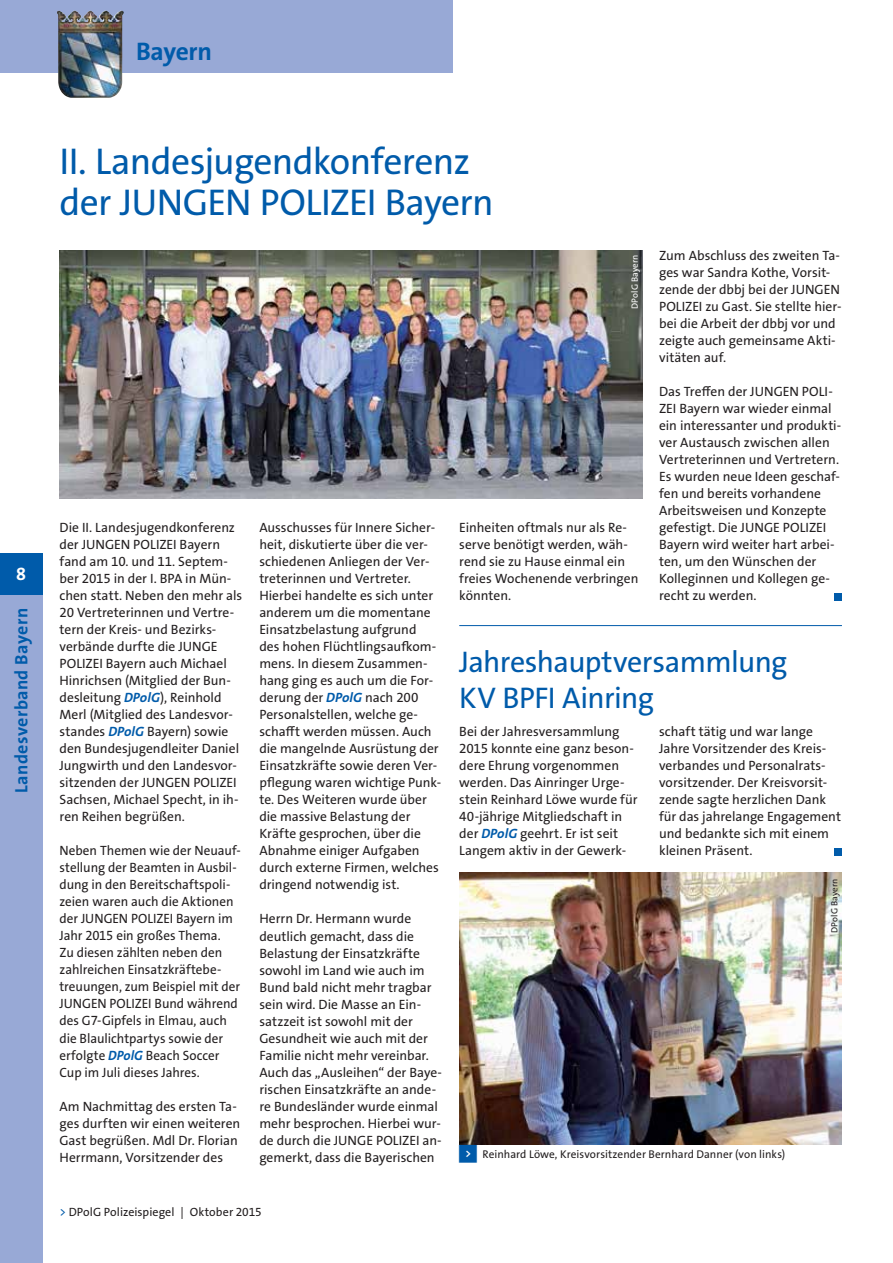
<style>
.page{position:relative;width:893px;height:1263px;background:#fff}
.page>*{position:absolute;margin:0;border:0;box-sizing:border-box;transform-origin:0 0}
.t1{font:37.5px/40.5px "The Sans Os F";letter-spacing:-.015em;color:#005baa}
.t2{font:30px/36px "The Sans Os F";letter-spacing:-.025em;color:#005baa}
.t3{font:700 25.5px "The Sans Os F";letter-spacing:-.01em;color:#005baa}
.t4{font:700 18px "The Sans Os F";letter-spacing:.02em;color:#005baa}
.t5{font:700 18px "The Sans Os F";color:#fff}
.t6{font:13.5px/17px "The Sans Os F";color:#231f20}
.t7{font:12px "The Sans Os F";letter-spacing:.005em;color:#231f20}
.t8{font:11.25px "The Sans Os F";letter-spacing:.005em;color:#231f20}
.t9{font:9px "The Sans Os F";letter-spacing:.015em;color:#fff}
.t10{font:9px "The Sans Os F";letter-spacing:.015em;color:#231f20}
.s1{font-weight:700;font-style:italic;color:#005baa}
.s2{color:#005baa}
.s3{font-family:"Top Numbers";color:#005baa}
</style>
<div class="page">
<div style="left:835px;top:593px;width:7px;height:7px;background:#005baa"></div>
<img style="left:60px;top:250px;width:582px;height:248px">
<div style="left:835px;top:848px;width:7px;height:7px;background:#005baa"></div>
<img style="left:459px;top:872px;width:383px;height:272px">
<hr style="left:459px;top:625px;width:383px;height:1px;background:#005baa">
<div style="left:0;top:553px;width:43px;height:42px;background:#005baa"></div>
<div style="left:0;top:595px;width:43px;height:668px;background:#98a9d6"></div>
<div style="left:0;top:0;width:453px;height:72px;background:#98a9d6"></div>
<img style="left:68px;top:11px;width:53px;height:11px">
<h3 class="t3" style="left:136px;top:35px;width:77px">Bayern</h3>
<h3 class="t5" style="left:16px;top:562px;width:11px">8</h3>
<h3 class="t4" style="left:10px;top:793px;width:187px;rotate:-90deg">Landesverband Bayern</h3>
<h1 class="t1" style="left:60px;top:142px;width:436px">II. Landesjugendkonferenz der JUNGEN POLIZEI Bayern</h1>
<p class="t6" style="left:60px;top:519px;width:184px">Die II. Landesjugendkonferenz der JUNGEN POLIZEI Bayern fand am 10. und 11. Septem&shy;ber 2015 in der I. BPA in Mün&shy;chen statt. Neben den mehr als<br>20 Vertreterinnen und Vertre&shy;tern der Kreis- und Bezirks&shy;verbände durfte die JUNGE<br>POLIZEI Bayern auch Michael<br>Hinrichsen (Mitglied der Bun&shy;desleitung <span class="s1">DPolG</span>), Reinhold<br>Merl (Mitglied des Landesvor&shy;standes <span class="s1">DPolG</span> Bayern) sowie den Bundesjugendleiter Daniel<br>Jungwirth und den Landesvor&shy;sitzenden der JUNGEN POLIZEI<br>Sachsen, Michael Specht, in ih&shy;ren Reihen begrüßen.</p>
<p class="t6" style="left:60px;top:842px;width:183px">Neben Themen wie der Neuauf&shy;stellung der Beamten in Ausbil&shy;dung in den Bereitschaftspoli&shy;zeien waren auch die Aktionen der JUNGEN POLIZEI Bayern im<br>Jahr 2015 ein großes Thema.<br>Zu diesen zählten neben den zahlreichen Einsatzkräftebe&shy;treuungen, zum Beispiel mit der<br>JUNGEN POLIZEI Bund während des G7-Gipfels in Elmau, auch die Blaulichtpartys sowie der erfolgte <span class="s1">DPolG</span> Beach Soccer<br>Cup im Juli dieses Jahres.</p>
<p class="t6" style="left:60px;top:1097px;width:182px">Am Nachmittag des ersten Ta&shy;ges durften wir einen weiteren<br>Gast begrüßen. Mdl Dr. Florian<br>Herrmann, Vorsitzender des</p>
<p class="t6" style="left:259px;top:519px;width:183px">Ausschusses für Innere Sicher&shy;heit, diskutierte über die ver&shy;schiedenen Anliegen der Ver&shy;treterinnen und Vertreter.<br>Hierbei handelte es sich unter anderem um die momentane<br>Einsatzbelastung aufgrund<br>des hohen Flüchtlingsaufkom&shy;mens. In diesem Zusammen&shy;hang ging es auch um die For&shy;derung der <span class="s1">DPolG</span> nach 200<br>Personalstellen, welche ge&shy;schafft werden müssen. Auch die mangelnde Ausrüstung der<br>Einsatzkräfte sowie deren Ver&shy;pflegung waren wichtige Punk&shy;te. Des Weiteren wurde über die massive Belastung der<br>Kräfte gesprochen, über die<br>Abnahme einiger Aufgaben durch externe Firmen, welches dringend notwendig ist.</p>
<p class="t6" style="left:259px;top:910px;width:184px">Herrn Dr. Hermann wurde deutlich gemacht, dass die<br>Belastung der Einsatzkräfte sowohl im Land wie auch im<br>Bund bald nicht mehr tragbar sein wird. Die Masse an Ein&shy;satzzeit ist sowohl mit der<br>Gesundheit wie auch mit der<br>Familie nicht mehr vereinbar.<br>Auch das „Ausleihen“ der Baye&shy;rischen Einsatzkräfte an ande&shy;re Bundesländer wurde einmal mehr besprochen. Hierbei wur&shy;de durch die JUNGE POLIZEI an&shy;gemerkt, dass die Bayerischen</p>
<p class="t7" style="left:60px;top:1204px;width:204px"><span class="s2">&gt;</span> DPolG Polizeispiegel | Oktober 2015</p>
<p class="t9" style="left:629px;top:309px;width:56px;rotate:-90deg">DPolG Bayern</p>
<p class="t6" style="left:459px;top:519px;width:181px">Einheiten oftmals nur als Re&shy;serve benötigt werden, wäh&shy;rend sie zu Hause einmal ein freies Wochenende verbringen könnten.</p>
<p class="t6" style="left:659px;top:247px;width:184px">Zum Abschluss des zweiten Ta&shy;ges war Sandra Kothe, Vorsit&shy;zende der dbbj bei der JUNGEN<br>POLIZEI zu Gast. Sie stellte hier&shy;bei die Arbeit der dbbj vor und zeigte auch gemeinsame Akti&shy;vitäten auf.</p>
<p class="t6" style="left:659px;top:383px;width:184px">Das Treffen der JUNGEN POLI-<br>ZEI Bayern war wieder einmal ein interessanter und produkti&shy;ver Austausch zwischen allen<br>Vertreterinnen und Vertretern.<br>Es wurden neue Ideen geschaf&shy;fen und bereits vorhandene<br>Arbeitsweisen und Konzepte gefestigt. Die JUNGE POLIZEI<br>Bayern wird weiter hart arbei&shy;ten, um den Wünschen der<br>Kolleginnen und Kollegen ge&shy;recht zu werden.</p>
<h2 class="t2" style="left:459px;top:644px;width:330px">Jahreshauptversammlung<br>KV BPFI Ainring</h2>
<p class="t6" style="left:459px;top:723px;width:180px">Bei der Jahresversammlung<br>2015 konnte eine ganz beson&shy;dere Ehrung vorgenommen werden. Das Ainringer Urge&shy;stein Reinhard Löwe wurde für<br>40-jährige Mitgliedschaft in der <span class="s1">DPolG</span> geehrt. Er ist seit<br>Langem aktiv in der Gewerk-</p>
<p class="t6" style="left:659px;top:723px;width:184px">schaft tätig und war lange<br>Jahre Vorsitzender des Kreis&shy;verbandes und Personalrats&shy;vorsitzender. Der Kreisvorsit&shy;zende sagte herzlichen Dank für das jahrelange Engagement und bedankte sich mit einem kleinen Präsent.</p>
<p class="t10" style="left:829px;top:933px;width:56px;rotate:-90deg">DPolG Bayern</p>
<p class="t8" style="left:459px;top:1146px;width:327px"><span class="s3">&lt;</span> Reinhard Löwe, Kreisvorsitzender Bernhard Danner (von links)</p>
</div>
